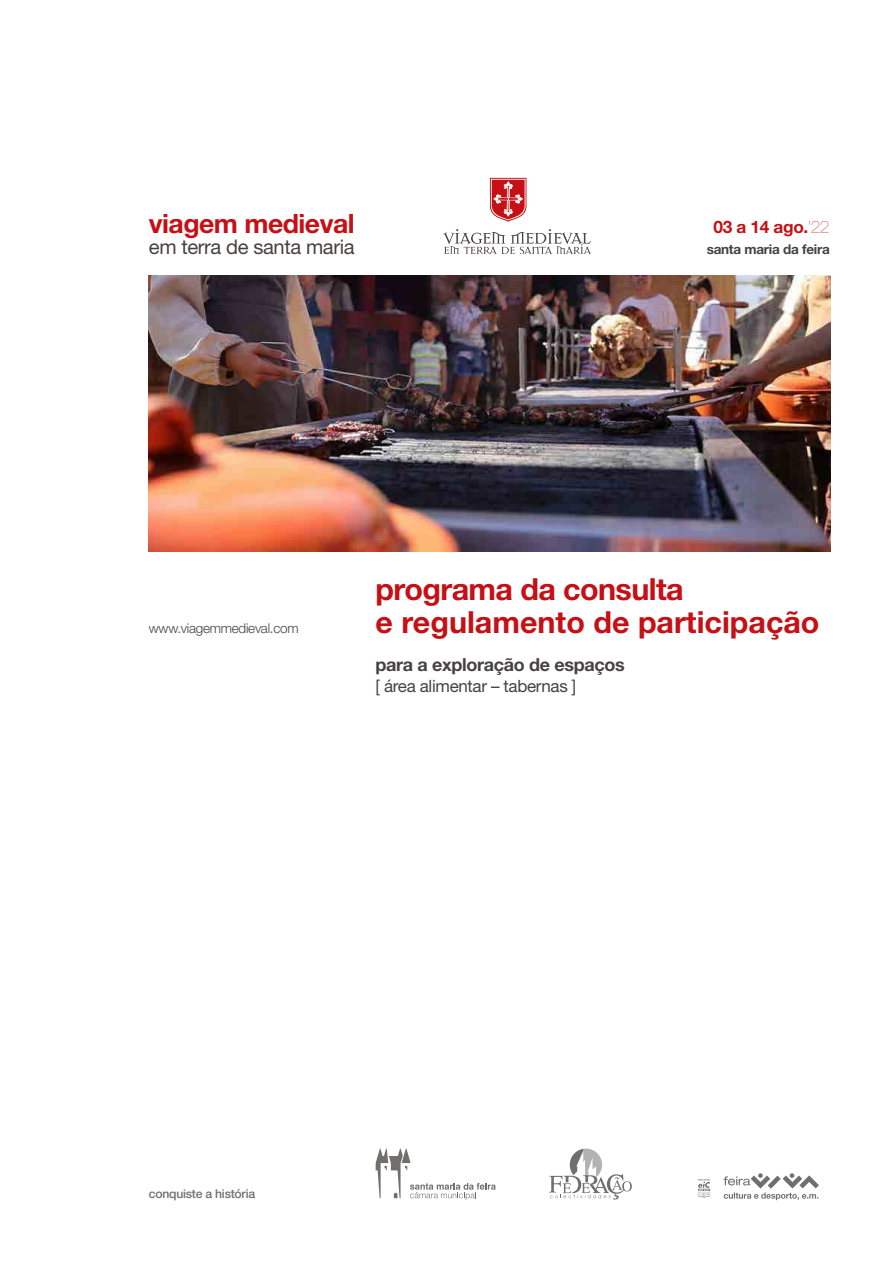
<style>
.page{position:relative;width:893px;height:1262px;background:#fff}
.page>*{position:absolute;margin:0;border:0;box-sizing:border-box;transform-origin:0 0}
.t1{font:700 30.45px/33px "Helvetica Neue";color:#c51015}
.t2{font:700 26.55px "Helvetica Neue";letter-spacing:-.02em;color:#c51015}
.t3{font:20.25px "Helvetica Neue";letter-spacing:-.02em;color:#464241}
.t4{font:700 18px "Helvetica Neue";letter-spacing:-.02em;color:#464241}
.t5{font:700 17.25px "Helvetica Neue";letter-spacing:-.02em;color:#c51015}
.t6{font:16.95px "Helvetica Neue";letter-spacing:-.02em;color:#464241}
.t7{font:300 13.5px "Helvetica Neue";letter-spacing:-.02em;color:#464241}
.t8{font:700 13.5px "Helvetica Neue";letter-spacing:-.02em;color:#464241}
.t9{font:500 12.15px "Helvetica Neue";letter-spacing:-.02em;color:#716f6e}
.s1{font-weight:200}
</style>
<div class="page">
<svg style="left:697px;top:1173px;width:122px;height:27px"></svg>
<svg style="left:490px;top:178px;width:36px;height:44px"></svg>
<svg style="left:443px;top:229px;width:148px;height:25px"></svg>
<svg style="left:375px;top:1148px;width:120px;height:51px"></svg>
<svg style="left:549px;top:1148px;width:83px;height:51px"></svg>
<img style="left:149px;top:275px;width:681px;height:276px">
<p class="t2" style="left:149px;top:203px;width:207px">viagem medieval</p>
<p class="t3" style="left:149px;top:232px;width:207px">em terra de santa maria</p>
<p class="t5" style="left:713px;top:213px;width:117px">03 a 14 ago.<span class="s1">‘22</span></p>
<p class="t8" style="left:706px;top:238px;width:125px">santa maria da feira</p>
<p class="t7" style="left:149px;top:617px;width:151px">www.viagemmedieval.com</p>
<p class="t1" style="left:375px;top:573px;width:445px">programa da consulta<br>e regulamento de participação</p>
<p class="t4" style="left:375px;top:650px;width:250px">para a exploração de espaços</p>
<p class="t6" style="left:375px;top:673px;width:202px">[ área alimentar – tabernas ]</p>
<p class="t9" style="left:149px;top:1184px;width:108px">conquiste a história</p>
</div>
